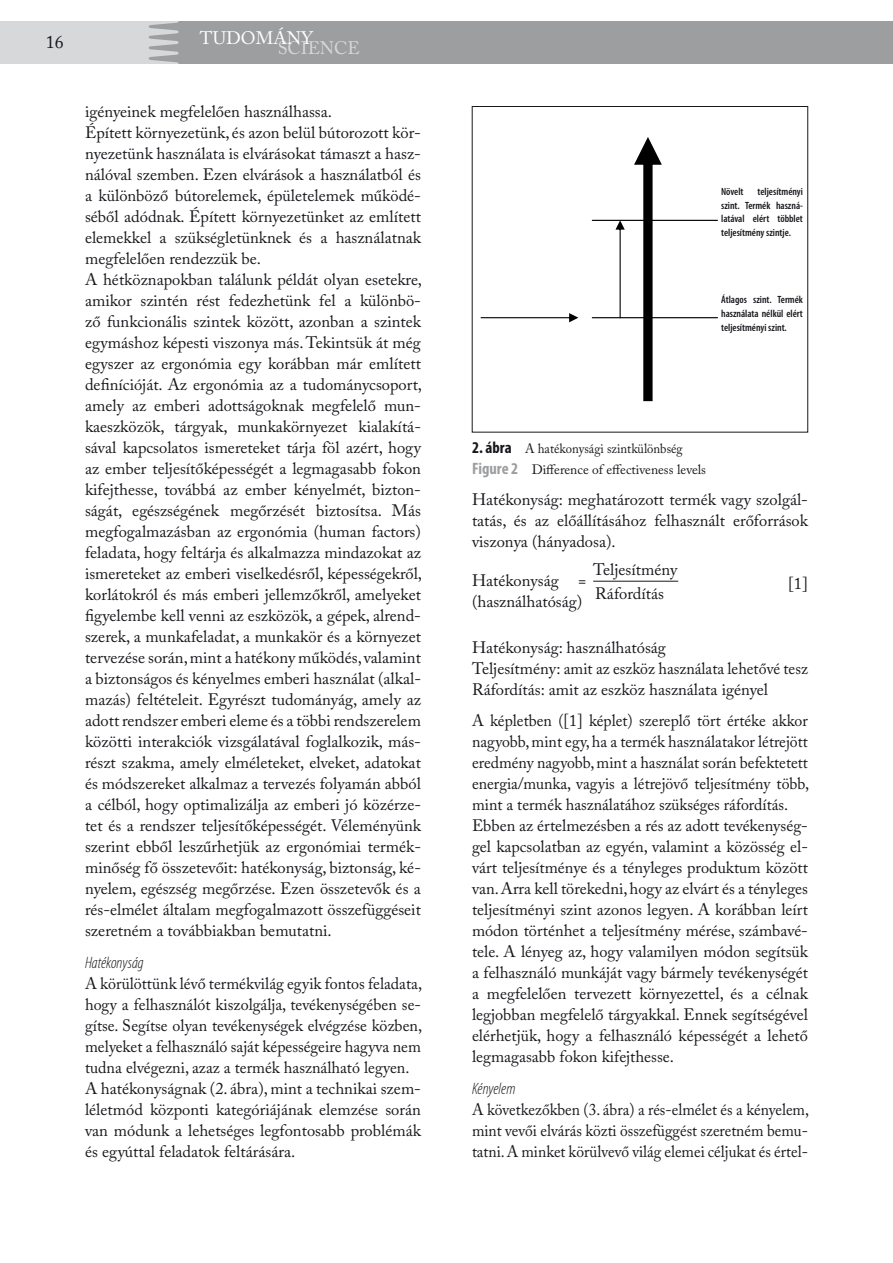
<style>
.page{position:relative;width:893px;height:1263px;background:#fff}
.page>*{position:absolute;margin:0;border:0;box-sizing:border-box;transform-origin:0 0}
.t1{font:18px "Adobe Caslon Pro";color:#fff}
.t2{font:18px "Adobe Caslon Pro";color:#1a171c}
.t3{font:16.5px/21px "Adobe Caslon Pro";color:#1a171c}
.t4{font:16.5px/21px "Adobe Caslon Pro";color:#1a171c;scale:.96 1}
.t5{font:16.5px/21px "Adobe Caslon Pro";color:#1a171c;text-align:justify;scale:.94 1}
.t6{font:italic 300 condensed 16.5px "Myriad Pro";color:#1a171c}
.t7{font:13.5px/21px "Adobe Caslon Pro";color:#1a171c;scale:.94 1}
.t8{font:600 condensed 10.5px/13.5px "Myriad Pro";color:#1a171c;text-align:justify}
.s1{font-family:"Myriad Pro";font-weight:700;font-stretch:condensed;font-size:16.5px}
.s2{font-family:"Myriad Pro";font-weight:700;font-stretch:condensed;font-size:16.5px;color:#9d9ea0}
</style>
<div class="page">
<div style="left:0;top:21px;width:893px;height:43px;background:#9d9ea0"></div>
<svg style="left:0;top:21px;width:179px;height:43px;background:#d2d3d4"></svg>
<hr style="left:593px;top:581px;width:85px;height:1px;background:#1a171c">
<svg style="left:634px;top:137px;width:28px;height:264px"></svg>
<hr style="left:592px;top:317px;width:125px;height:1px;background:#000">
<hr style="left:592px;top:220px;width:125px;height:1px;background:#000">
<svg style="left:615px;top:220px;width:10px;height:98px"></svg>
<svg style="left:480px;top:313px;width:98px;height:9px"></svg>
<p class="t1" style="left:200px;top:28px;width:115px">TUDOMÁNY</p>
<p class="t2" style="left:46px;top:31px;width:19px">16</p>
<p class="t1" style="left:278px;top:37px;width:84px">SCIENCE</p>
<p class="t3" style="left:85px;top:101px;width:339px">igényeinek megfelelően használhassa.<br>Épített környezetünk, és azon belül bútorozott kör&shy;nyezetünk használata is elvárásokat támaszt a hasz&shy;nálóval szemben. Ezen elvárások a használatból és a különböző bútorelemek, épületelemek működé&shy;séből adódnak. Épített környezetünket az említett elemekkel a szükségletünknek és a használatnak megfelelően rendezzük be.<br>A hétköznapokban találunk példát olyan esetekre, amikor szintén rést fedezhetünk fel a különbö&shy;ző funkcionális szintek között, azonban a szintek egymáshoz képesti viszonya más. Tekintsük át még egyszer az ergonómia egy korábban már említett definícióját. Az ergonómia az a tudománycsoport, amely az emberi adottságoknak megfelelő mun&shy;kaeszközök, tárgyak, munkakörnyezet kialakítá&shy;sával kapcsolatos ismereteket tárja föl azért, hogy az ember teljesítőképességét a legmagasabb fokon kifejthesse, továbbá az ember kényelmét, bizton&shy;ságát, egészségének megőrzését biztosítsa. Más megfogalmazásban az ergonómia (human factors) feladata, hogy feltárja és alkalmazza mindazokat az ismereteket az emberi viselkedésről, képességekről, korlátokról és más emberi jellemzőkről, amelyeket figyelembe kell venni az eszközök, a gépek, alrend&shy;szerek, a munkafeladat, a munkakör és a környezet tervezése során, mint a hatékony működés, valamint a biztonságos és kényelmes emberi használat (alkal&shy;mazás) feltételeit. Egyrészt tudományág, amely az adott rendszer emberi eleme és a többi rendszerelem közötti interakciók vizsgálatával foglalkozik, más&shy;részt szakma, amely elméleteket, elveket, adatokat és módszereket alkalmaz a tervezés folyamán abból a célból, hogy optimalizálja az emberi jó közérze&shy;tet és a rendszer teljesítőképességét. Véleményünk szerint ebből leszűrhetjük az ergonómiai termék&shy;minőség fő összetevőit: hatékonyság, biztonság, ké&shy;nyelem, egészség megőrzése. Ezen összetevők és a rés-elmélet általam megfogalmazott összefüggéseit szeretném a továbbiakban bemutatni.</p>
<p class="t6" style="left:85px;top:952px;width:60px">Hatékonyság</p>
<p class="t3" style="left:85px;top:972px;width:339px">A körülöttünk lévő termékvilág egyik fontos feladata, hogy a felhasználót kiszolgálja, tevékenységében se&shy;gítse. Segítse olyan tevékenységek elvégzése közben, melyeket a felhasználó saját képességeire hagyva nem tudna elvégezni, azaz a termék használható legyen.<br>A hatékonyságnak (2. ábra), mint a technikai szem&shy;léletmód központi kategóriájának elemzése során van módunk a lehetséges legfontosabb problémák és egyúttal feladatok feltárására.</p>
<p class="t8" style="left:721px;top:185px;width:83px;text-indent:36px">teljesítményi szint. Termék haszná&shy;latával elért többlet teljesítmény szintje.</p>
<p class="t8" style="left:721px;top:185px;width:24px">Növelt</p>
<p class="t8" style="left:721px;top:293px;width:83px">Átlagos szint. Termék használata nélkül elért teljesítményi szint.</p>
<p class="t7" style="left:472px;top:438px;width:251px"><span class="s1">2. ábra</span> A hatékonysági szintkülönbség<br><span class="s2">Figure 2</span> Difference of effectiveness levels</p>
<p class="t3" style="left:472px;top:489px;width:337px;text-align:justify">Hatékonyság: meghatározott termék vagy szolgál&shy;tatás, és az előállításához felhasznált erőforrások viszonya (hányadosa).</p>
<p class="t3" style="left:472px;top:570px;width:116px">Hatékonyság = (használhatóság)</p>
<p class="t3" style="left:593px;top:557px;width:86px;line-height:24px">Teljesítmény<br>Ráfordítás</p>
<p class="t3" style="left:788px;top:573px;width:21px">[1]</p>
<p class="t3" style="left:472px;top:636px;width:337px">Hatékonyság: használhatóság<br>Teljesítmény: amit az eszköz használata lehetővé tesz<br>Ráfordítás: amit az eszköz használata igényel</p>
<p class="t4" style="left:472px;top:710px;width:353px">A képletben ([1] képlet) szereplő tört értéke akkor nagyobb, mint egy, ha a termék használatakor létrejött eredmény nagyobb, mint a használat során befektetett energia/munka, vagyis a létrejövő teljesítmény több, mint a termék használatához szükséges ráfordítás.<br>Ebben az értelmezésben a rés az adott tevékenység&shy;gel kapcsolatban az egyén, valamint a közösség el&shy;várt teljesítménye és a tényleges produktum között van. Arra kell törekedni, hogy az elvárt és a tényleges teljesítményi szint azonos legyen. A korábban leírt módon történhet a teljesítmény mérése, számbavé&shy;tele. A lényeg az, hogy valamilyen módon segítsük a felhasználó munkáját vagy bármely tevékenységét a megfelelően tervezett környezettel, és a célnak legjobban megfelelő tárgyakkal. Ennek segítségével elérhetjük, hogy a felhasználó képességét a lehető legmagasabb fokon kifejthesse.</p>
<p class="t6" style="left:472px;top:1078px;width:45px">Kényelem</p>
<p class="t5" style="left:472px;top:1098px;width:360px">A következőkben (3. ábra) a rés-elmélet és a kényelem, mint vevői elvárás közti összefüggést szeretném bemu&shy;tatni. A minket körülvevő világ elemei céljukat és értel-</p>
</div>
